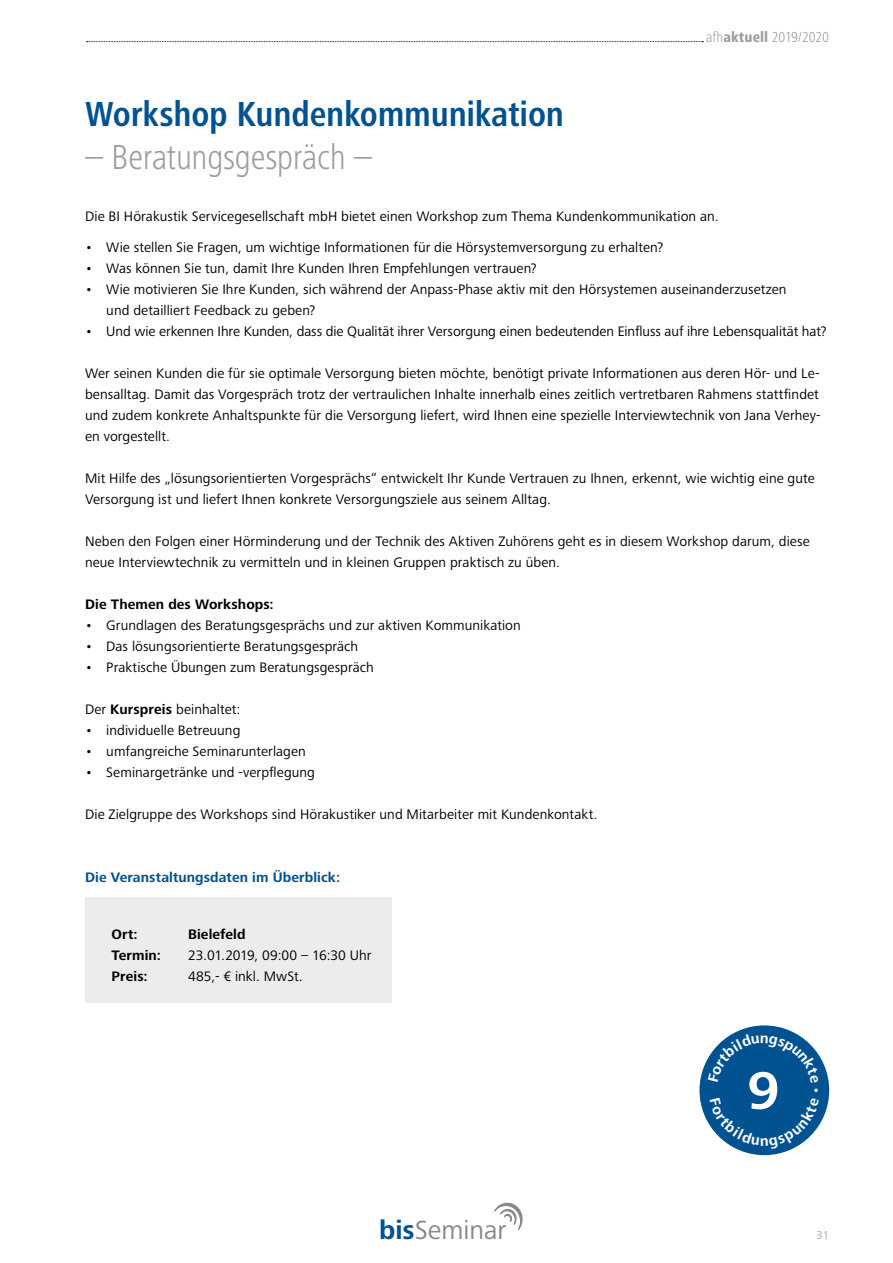
<style>
.page{position:relative;width:893px;height:1263px;background:#fff}
.page>*{position:absolute;margin:0;border:0;box-sizing:border-box;transform-origin:0 0}
.t1{font:700 54.6px "Frutiger Next Pro";color:#fff}
.t2{font:700 condensed 36px "Frutiger Next LTW1 G";letter-spacing:-.01em;color:#005291}
.t3{font:300 condensed 36px "Frutiger Next LTW1 G";letter-spacing:-.01em;color:#9c9d9d}
.t4{font:27.3px "Frutiger Next Pro";color:#878786}
.t5{font:300 condensed 15px "Frutiger Next LTW1 G";letter-spacing:-.015em;color:#9c9d9d}
.t6{font:14.25px/21px "Frutiger Next LTW1 G";letter-spacing:.005em;color:#000}
.t7{font:700 14.25px "Frutiger Next LTW1 G";letter-spacing:.005em;color:#000}
.t8{font:700 14.25px "Frutiger Next LTW1 G";letter-spacing:.005em;color:#005291}
.t9{font:300 12px "Frutiger Next LTW1 G";color:#9c9d9d}
.s1{font-weight:800}
.s2{font-weight:700}
.s3{font-weight:700;color:#005291}
</style>
<div class="page">
<svg style="left:86px;top:41px;width:617px;height:1px"></svg>
<svg style="left:494px;top:1203px;width:28px;height:26px"></svg>
<div style="left:699px;top:1025px;width:130px;height:130px;background:#005291;border-radius:50%"></div>
<div style="left:85px;top:897px;width:306px;height:105px;background:#ececed"></div>
<svg style="left:710px;top:1125px;width:109px;height:24px"></svg>
<svg style="left:708px;top:1034px;width:111px;height:58px"></svg>
<p class="t5" style="left:706px;top:28px;width:124px">afh<span class="s1">aktuell</span> 2019/2020</p>
<h2 class="t2" style="left:85px;top:93px;width:480px">Workshop Kundenkommunikation</h2>
<h2 class="t3" style="left:85px;top:136px;width:289px">– Beratungsgespräch –</h2>
<p class="t6" style="left:85px;top:206px;width:635px">Die BI Hörakustik Servicegesellschaft mbH bietet einen Workshop zum Thema Kundenkommunikation an.</p>
<p class="t6" style="left:85px;top:237px;width:580px">• Wie stellen Sie Fragen, um wichtige Informationen für die Hörsystemversorgung zu erhalten?</p>
<p class="t6" style="left:85px;top:258px;width:453px">• Was können Sie tun, damit Ihre Kunden Ihren Empfehlungen vertrauen?</p>
<p class="t6" style="left:106px;top:279px;width:682px;text-indent:-21px">• Wie motivieren Sie Ihre Kunden, sich während der Anpass-Phase aktiv mit den Hörsystemen auseinanderzusetzen und detailliert Feedback zu geben?</p>
<p class="t6" style="left:85px;top:321px;width:743px">• Und wie erkennen Ihre Kunden, dass die Qualität ihrer Versorgung einen bedeutenden Einfluss auf ihre Lebensqualität hat?</p>
<p class="t6" style="left:85px;top:363px;width:737px">Wer seinen Kunden die für sie optimale Versorgung bieten möchte, benötigt private Informationen aus deren Hör- und Le&shy;bensalltag. Damit das Vorgespräch trotz der vertraulichen Inhalte innerhalb eines zeitlich vertretbaren Rahmens stattfindet und zudem konkrete Anhaltspunkte für die Versorgung liefert, wird Ihnen eine spezielle Interviewtechnik von Jana Verhey&shy;en vorgestellt.</p>
<p class="t6" style="left:85px;top:468px;width:731px">Mit Hilfe des „lösungsorientierten Vorgesprächs“ entwickelt Ihr Kunde Vertrauen zu Ihnen, erkennt, wie wichtig eine gute<br>Versorgung ist und liefert Ihnen konkrete Versorgungsziele aus seinem Alltag.</p>
<p class="t6" style="left:85px;top:531px;width:726px">Neben den Folgen einer Hörminderung und der Technik des Aktiven Zuhörens geht es in diesem Workshop darum, diese neue Interviewtechnik zu vermitteln und in kleinen Gruppen praktisch zu üben.</p>
<p class="t7" style="left:85px;top:596px;width:190px">Die Themen des Workshops:</p>
<p class="t6" style="left:85px;top:615px;width:437px">• Grundlagen des Beratungsgesprächs und zur aktiven Kommunikation</p>
<p class="t6" style="left:85px;top:636px;width:275px">• Das lösungsorientierte Beratungsgespräch</p>
<p class="t6" style="left:85px;top:657px;width:290px">• Praktische Übungen zum Beratungsgespräch</p>
<p class="t6" style="left:85px;top:699px;width:157px">Der <span class="s2">Kurspreis</span> beinhaltet:</p>
<p class="t6" style="left:85px;top:720px;width:157px">• individuelle Betreuung</p>
<p class="t6" style="left:85px;top:741px;width:222px">• umfangreiche Seminarunterlagen</p>
<p class="t6" style="left:85px;top:762px;width:231px">• Seminargetränke und -verpflegung</p>
<p class="t6" style="left:85px;top:804px;width:514px">Die Zielgruppe des Workshops sind Hörakustiker und Mitarbeiter mit Kundenkontakt.</p>
<p class="t8" style="left:85px;top:869px;width:257px">Die Veranstaltungsdaten im Überblick:</p>
<p class="t7" style="left:112px;top:926px;width:28px">Ort:</p>
<p class="t7" style="left:188px;top:926px;width:59px">Bielefeld</p>
<p class="t7" style="left:112px;top:947px;width:51px">Termin:</p>
<p class="t6" style="left:188px;top:945px;width:185px">23.01.2019, 09:00 – 16:30 Uhr</p>
<p class="t7" style="left:112px;top:968px;width:38px">Preis:</p>
<p class="t6" style="left:188px;top:966px;width:116px">485,- € inkl. MwSt.</p>
<h3 class="t4" style="left:379px;top:1214px;width:129px"><span class="s3">bis</span>Seminar</h3>
<h1 class="t1" style="left:747px;top:1059px;width:34px">9</h1>
<p class="t9" style="left:816px;top:1228px;width:14px">31</p>
</div>
